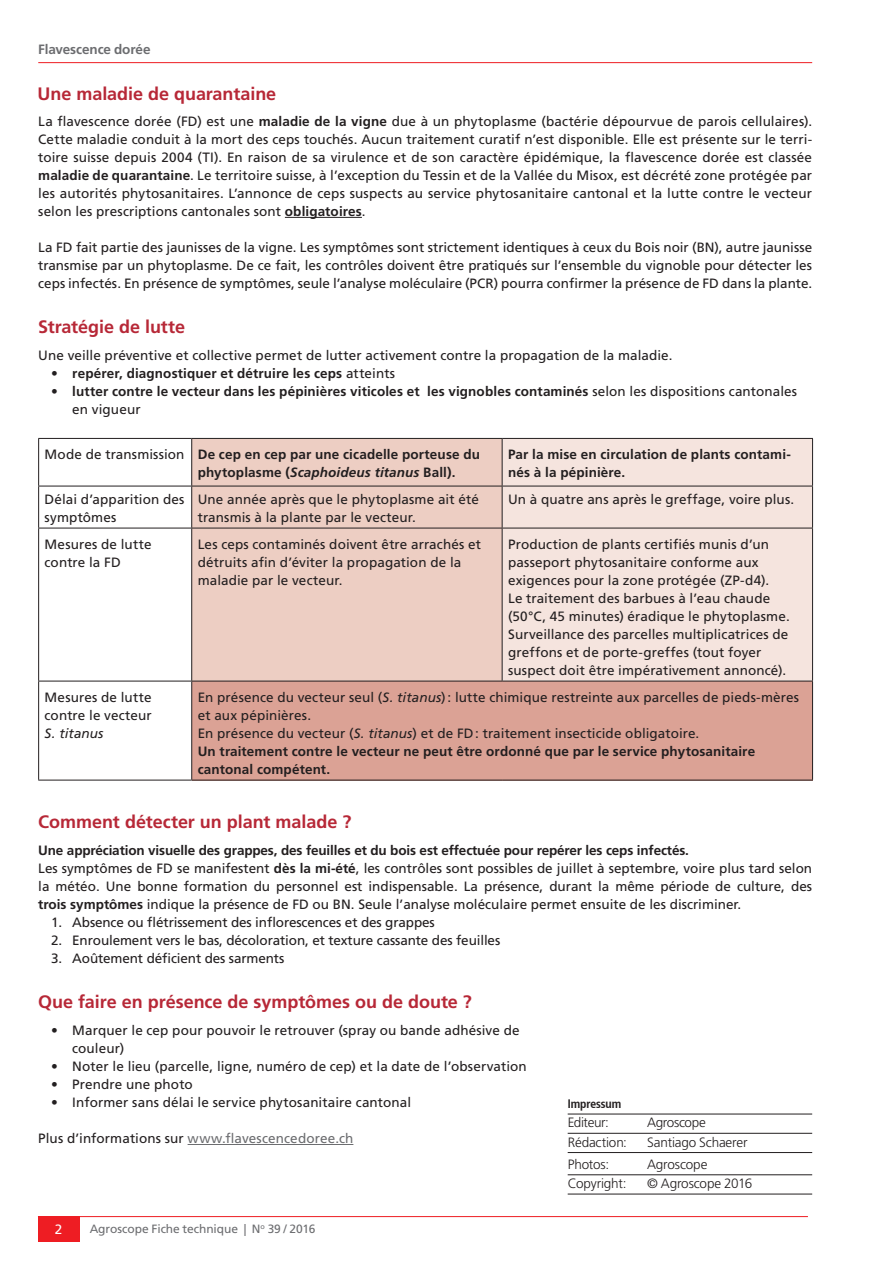
<style>
.page{position:relative;width:893px;height:1263px;background:#fff}
.page>*{position:absolute;margin:0;border:0;box-sizing:border-box;transform-origin:0 0}
._2__Titel_rot{font:700 18px "Frutiger LT Std";letter-spacing:-.005em;color:#b72837}
.Lauftext__Blocksatz{font:13.5px/18px "Frutiger LT Std";letter-spacing:.005em;color:#231f20}
.Lauftext__Blocksatz-2{font:700 13.5px/18px "Frutiger LT Std";letter-spacing:.01em;color:#231f20}
.Lauftext__Blocksatz-3{font:700 13.5px "Frutiger LT Std";letter-spacing:-.01em;color:#231f20}
.Lauftext__Blocksatz-4{font:13.5px "Frutiger LT Std";letter-spacing:.005em;color:#6c6d70}
.ARTIKEL_Lauftext{font:300 13.5px "Frutiger LT Std";letter-spacing:-.01em;color:#231f20}
.Impressum{font:300 13.5px "Frutiger LT Std";letter-spacing:-.02em;color:#231f20}
.Kopfzeile{font:700 13.5px "Frutiger LT Std";letter-spacing:-.005em;color:#6c6d70}
.t1{font:13.5px "Frutiger LT Std";color:#fff}
.Kopfzeile-2{font:12px "Frutiger LT Std";letter-spacing:-.005em;color:#6c6d70}
.Impressum_Titel{font:700 12px "Frutiger Condensed BQ";color:#231f20}
.s1{font-weight:700}
.s2{font-weight:400}
.s3{font-style:italic}
.s4{color:#231f20}
</style>
<div class="page">
<hr style="left:38px;top:1216px;width:770px;height:1px;background:#ee1d23">
<div style="left:38px;top:1216px;width:41px;height:26px;background:#ee1d23"></div>
<hr style="left:38px;top:62px;width:774px;height:1px;background:#ee1d23">
<hr style="left:285px;top:217px;width:77px;height:1px;background:#231f20">
<hr style="left:188px;top:1144px;width:165px;height:1px;background:#6c6d70">
<div style="left:192px;top:439px;width:310px;height:242px;background:#edcec3"></div>
<div style="left:503px;top:439px;width:309px;height:242px;background:#f5e4de"></div>
<div style="left:192px;top:681px;width:621px;height:99px;background:#dba295"></div>
<hr style="left:502px;top:438px;width:311px;height:1px;background:#231f20">
<hr style="left:812px;top:439px;width:1px;height:47px;background:#231f20">
<hr style="left:502px;top:486px;width:311px;height:1px;background:#231f20">
<hr style="left:812px;top:486px;width:1px;height:42px;background:#231f20">
<hr style="left:502px;top:528px;width:311px;height:1px;background:#231f20">
<hr style="left:812px;top:528px;width:1px;height:153px;background:#231f20">
<hr style="left:502px;top:681px;width:311px;height:1px;background:#231f20">
<hr style="left:812px;top:681px;width:1px;height:99px;background:#231f20">
<hr style="left:38px;top:438px;width:154px;height:1px;background:#231f20">
<hr style="left:38px;top:439px;width:1px;height:47px;background:#231f20">
<hr style="left:192px;top:438px;width:310px;height:1px;background:#231f20">
<hr style="left:191px;top:439px;width:1px;height:47px;background:#231f20">
<hr style="left:502px;top:439px;width:1px;height:47px;background:#231f20">
<hr style="left:38px;top:486px;width:154px;height:1px;background:#231f20">
<hr style="left:38px;top:486px;width:1px;height:42px;background:#231f20">
<hr style="left:192px;top:486px;width:310px;height:1px;background:#231f20">
<hr style="left:191px;top:486px;width:1px;height:42px;background:#231f20">
<hr style="left:502px;top:486px;width:1px;height:42px;background:#231f20">
<hr style="left:38px;top:528px;width:154px;height:1px;background:#231f20">
<hr style="left:38px;top:528px;width:1px;height:153px;background:#231f20">
<hr style="left:192px;top:528px;width:310px;height:1px;background:#231f20">
<hr style="left:191px;top:528px;width:1px;height:153px;background:#231f20">
<hr style="left:502px;top:528px;width:1px;height:153px;background:#231f20">
<hr style="left:38px;top:681px;width:154px;height:1px;background:#231f20">
<hr style="left:38px;top:681px;width:1px;height:99px;background:#231f20">
<hr style="left:192px;top:681px;width:310px;height:1px;background:#231f20">
<hr style="left:191px;top:681px;width:1px;height:99px;background:#231f20">
<hr style="left:38px;top:780px;width:154px;height:1px;background:#231f20">
<hr style="left:192px;top:780px;width:310px;height:1px;background:#231f20">
<hr style="left:502px;top:780px;width:311px;height:1px;background:#231f20">
<hr style="left:568px;top:1114px;width:244px;height:1px;background:#231f20">
<hr style="left:568px;top:1133px;width:244px;height:1px;background:#231f20">
<hr style="left:568px;top:1152px;width:244px;height:1px;background:#231f20">
<hr style="left:568px;top:1174px;width:244px;height:1px;background:#231f20">
<hr style="left:568px;top:1194px;width:244px;height:1px;background:#231f20">
<p class="Kopfzeile" style="left:38px;top:41px;width:114px">Flavescence dorée</p>
<p class="_2__Titel_rot" style="left:38px;top:83px;width:240px">Une maladie de quarantaine</p>
<p class="Lauftext__Blocksatz" style="left:38px;top:112px;width:775px;text-align:justify">La flavescence dorée (FD) est une <span class="s1">maladie de la vigne</span> due à un phytoplasme (bactérie dépourvue de parois cellulaires).<br>Cette maladie conduit à la mort des ceps touchés. Aucun traitement curatif n’est disponible. Elle est présente sur le terri&shy;toire suisse depuis 2004 (TI). En raison de sa virulence et de son caractère épidémique, la flavescence dorée est classée <span class="s1">maladie de quarantaine</span>. Le territoire suisse, à l’exception du Tessin et de la Vallée du Misox, est décrété zone protégée par les autorités phytosanitaires. L’annonce de ceps suspects au service phytosanitaire cantonal et la lutte contre le vecteur selon les prescriptions cantonales sont <span class="s1">obligatoires</span>.</p>
<p class="Lauftext__Blocksatz" style="left:38px;top:238px;width:775px;text-align:justify">La FD fait partie des jaunisses de la vigne. Les symptômes sont strictement identiques à ceux du Bois noir (BN), autre jaunisse transmise par un phytoplasme. De ce fait, les contrôles doivent être pratiqués sur l’ensemble du vignoble pour détecter les ceps infectés. En présence de symptômes, seule l’analyse moléculaire (PCR) pourra confirmer la présence de FD dans la plante.</p>
<p class="_2__Titel_rot" style="left:38px;top:316px;width:148px">Stratégie de lutte</p>
<p class="Lauftext__Blocksatz" style="left:38px;top:346px;width:636px">Une veille préventive et collective permet de lutter activement contre la propagation de la maladie.</p>
<p class="Lauftext__Blocksatz-2" style="left:51px;top:364px;width:346px">• repérer, diagnostiquer et détruire les ceps <span class="s2">atteints</span></p>
<p class="Lauftext__Blocksatz-2" style="left:72px;top:382px;width:726px;text-indent:-21px">• lutter contre le vecteur dans les pépinières viticoles et les vignobles contaminés <span class="s2">selon les dispositions cantonales en vigueur</span></p>
<p class="Lauftext__Blocksatz" style="left:45px;top:445px;width:141px">Mode de transmission</p>
<p class="Lauftext__Blocksatz-2" style="left:198px;top:445px;width:284px">De cep en cep par une cicadelle porteuse du phytoplasme (<span class="s3">Scaphoideus titanus</span> Ball).</p>
<p class="Lauftext__Blocksatz-2" style="left:508px;top:445px;width:284px">Par la mise en circulation de plants contami&shy;nés à la pépinière.</p>
<p class="Lauftext__Blocksatz" style="left:45px;top:490px;width:141px">Délai d’apparition des symptômes</p>
<p class="Lauftext__Blocksatz" style="left:198px;top:490px;width:283px">Une année après que le phytoplasme ait été transmis à la plante par le vecteur.</p>
<p class="Lauftext__Blocksatz" style="left:508px;top:490px;width:288px">Un à quatre ans après le greffage, voire plus.</p>
<p class="Lauftext__Blocksatz" style="left:45px;top:535px;width:108px">Mesures de lutte contre la FD</p>
<p class="Lauftext__Blocksatz" style="left:198px;top:535px;width:285px">Les ceps contaminés doivent être arrachés et détruits afin d’éviter la propagation de la maladie par le vecteur.</p>
<p class="Lauftext__Blocksatz" style="left:508px;top:535px;width:283px">Production de plants certifiés munis d’un passeport phytosanitaire conforme aux exigences pour la zone protégée (ZP-d4).<br>Le traitement des barbues à l’eau chaude (50°C, 45 minutes) éradique le phytoplasme.</p>
<p class="Lauftext__Blocksatz" style="left:508px;top:625px;width:282px">Surveillance des parcelles multiplicatrices de greffons et de porte-greffes (tout foyer suspect doit être impérativement annoncé).</p>
<p class="Lauftext__Blocksatz" style="left:45px;top:688px;width:109px;text-align:justify">Mesures de lutte contre le vecteur <span class="s3">S. titanus</span></p>
<p class="Lauftext__Blocksatz" style="left:198px;top:688px;width:603px">En présence du vecteur seul (<span class="s3">S. titanus</span>): lutte chimique restreinte aux parcelles de pieds-mères et aux pépinières.</p>
<p class="Lauftext__Blocksatz" style="left:198px;top:724px;width:503px">En présence du vecteur (<span class="s3">S. titanus</span>) et de FD: traitement insecticide obligatoire.</p>
<p class="Lauftext__Blocksatz-2" style="left:198px;top:742px;width:559px">Un traitement contre le vecteur ne peut être ordonné que par le service phytosanitaire cantonal compétent.</p>
<p class="_2__Titel_rot" style="left:38px;top:811px;width:315px">Comment détecter un plant malade ?</p>
<p class="Lauftext__Blocksatz-3" style="left:38px;top:842px;width:652px">Une appréciation visuelle des grappes, des feuilles et du bois est effectuée pour repérer les ceps infectés.</p>
<p class="Lauftext__Blocksatz" style="left:38px;top:859px;width:775px;text-align:justify">Les symptômes de FD se manifestent <span class="s1">dès la mi-été</span>, les contrôles sont possibles de juillet à septembre, voire plus tard selon la météo. Une bonne formation du personnel est indispensable. La présence, durant la même période de culture, des <span class="s1">trois symptômes</span> indique la présence de FD ou BN. Seule l’analyse moléculaire permet ensuite de les discriminer.</p>
<p class="Lauftext__Blocksatz" style="left:51px;top:913px;width:385px">1. Absence ou flétrissement des inflorescences et des grappes</p>
<p class="Lauftext__Blocksatz" style="left:51px;top:931px;width:451px">2. Enroulement vers le bas, décoloration, et texture cassante des feuilles</p>
<p class="Lauftext__Blocksatz" style="left:51px;top:949px;width:235px">3. Aoûtement déficient des sarments</p>
<p class="_2__Titel_rot" style="left:38px;top:991px;width:435px">Que faire en présence de symptômes ou de doute ?</p>
<p class="Lauftext__Blocksatz" style="left:72px;top:1021px;width:449px;text-indent:-21px">• Marquer le cep pour pouvoir le retrouver (spray ou bande adhésive de couleur)</p>
<p class="Lauftext__Blocksatz" style="left:51px;top:1057px;width:477px">• Noter le lieu (parcelle, ligne, numéro de cep) et la date de l’observation</p>
<p class="Lauftext__Blocksatz" style="left:51px;top:1075px;width:143px">• Prendre une photo</p>
<p class="Lauftext__Blocksatz" style="left:51px;top:1093px;width:362px">• Informer sans délai le service phytosanitaire cantonal</p>
<p class="Lauftext__Blocksatz-4" style="left:38px;top:1130px;width:317px"><span class="s4">Plus d’informations sur</span> www.flavescencedoree.ch</p>
<p class="Impressum_Titel" style="left:568px;top:1096px;width:55px">Impressum</p>
<p class="Impressum" style="left:568px;top:1115px;width:43px">Editeur:</p>
<p class="Impressum" style="left:647px;top:1115px;width:60px">Agroscope</p>
<p class="ARTIKEL_Lauftext" style="left:568px;top:1134px;width:61px">Rédaction:</p>
<p class="ARTIKEL_Lauftext" style="left:647px;top:1134px;width:102px">Santiago Schaerer</p>
<p class="ARTIKEL_Lauftext" style="left:568px;top:1156px;width:43px">Photos:</p>
<p class="ARTIKEL_Lauftext" style="left:647px;top:1156px;width:62px">Agroscope</p>
<p class="Impressum" style="left:568px;top:1176px;width:60px">Copyright:</p>
<p class="Impressum" style="left:647px;top:1176px;width:107px">© Agroscope 2016</p>
<p class="t1" style="left:55px;top:1221px;width:9px">2</p>
<p class="Kopfzeile-2" style="left:90px;top:1221px;width:227px">Agroscope Fiche technique | N<sup>o</sup> 39 / 2016</p>
</div>
